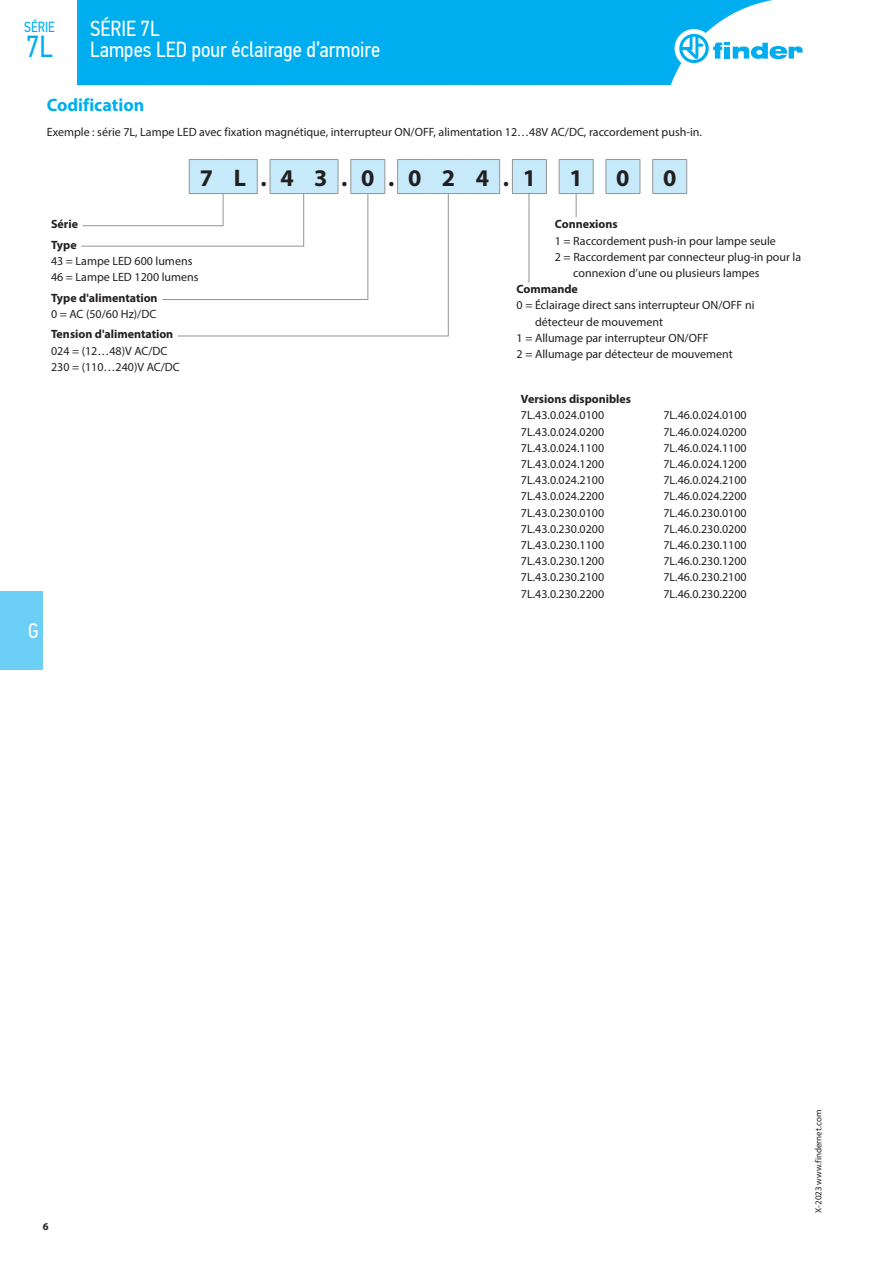
<style>
.page{position:relative;width:893px;height:1263px;background:#fff}
.page>*{position:absolute;margin:0;border:0;box-sizing:border-box;transform-origin:0 0}
.t1{font:30.3px "PF Din Text Cond Pro";color:#00aeef}
.Corpo_Bold{font:700 24px "Myriad Pro";color:#231f20}
.t2{font:21.75px/21px "PF Din Text Cond Pro";color:#fff}
.t3{font:21px "PF Din Text Cond Pro";color:#fff}
.Titolo_T2{font:700 18px "Myriad Pro";color:#00aeef}
.t4{font:14.55px "PF Din Text Cond Pro";color:#00aeef}
.Corpo{font:12px/16.2px "Myriad Pro";color:#231f20}
.Corpo_Bold-2{font:700 12px "Myriad Pro";color:#231f20}
.t5{font:700 10.5px "Myriad Pro";color:#231f20}
.t6{font:9px "Myriad Pro";color:#231f20}
</style>
<div class="page">
<hr style="left:189px;top:159px;width:34px;height:1px;background:#939598">
<hr style="left:223px;top:159px;width:35px;height:1px;background:#939598">
<hr style="left:270px;top:159px;width:34px;height:1px;background:#939598">
<hr style="left:304px;top:159px;width:34px;height:1px;background:#939598">
<hr style="left:350px;top:159px;width:35px;height:1px;background:#939598">
<hr style="left:397px;top:159px;width:35px;height:1px;background:#939598">
<hr style="left:432px;top:159px;width:34px;height:1px;background:#939598">
<hr style="left:466px;top:159px;width:34px;height:1px;background:#939598">
<hr style="left:512px;top:159px;width:35px;height:1px;background:#939598">
<hr style="left:559px;top:159px;width:35px;height:1px;background:#939598">
<hr style="left:606px;top:159px;width:34px;height:1px;background:#939598">
<hr style="left:652px;top:159px;width:35px;height:1px;background:#939598">
<svg style="left:81px;top:160px;width:606px;height:177px"></svg>
<div style="left:0;top:591px;width:43px;height:79px;background:#6bcff6"></div>
<div style="left:77px;top:0;width:696px;height:85px;background:#00aeef"></div>
<div style="left:675px;top:29px;width:38px;height:39px;background:#fff;border-radius:50%"></div>
<svg style="left:679px;top:34px;width:124px;height:29px"></svg>
<p class="t4" style="left:24px;top:19px;width:32px">SÉRIE</p>
<h1 class="t1" style="left:26px;top:28px;width:28px">7L</h1>
<h3 class="t2" style="left:90px;top:18px;width:292px">SÉRIE 7L<br>Lampes LED pour éclairage d’armoire</h3>
<p class="Titolo_T2" style="left:47px;top:93px;width:99px">Codification</p>
<p class="Corpo" style="left:47px;top:124px;width:657px">Exemple : série 7L, Lampe LED avec fixation magnétique, interrupteur ON/OFF, alimentation 12…48V AC/DC, raccordement push-in.</p>
<p class="Corpo_Bold" style="left:200px;top:162px;width:15px">7</p>
<p class="Corpo_Bold" style="left:234px;top:162px;width:14px">L</p>
<p class="Corpo_Bold" style="left:261px;top:162px;width:8px">.</p>
<p class="Corpo_Bold" style="left:281px;top:162px;width:15px">4</p>
<p class="Corpo_Bold" style="left:314px;top:162px;width:15px">3</p>
<p class="Corpo_Bold" style="left:341px;top:162px;width:8px">.</p>
<p class="Corpo_Bold" style="left:361px;top:162px;width:15px">0</p>
<p class="Corpo_Bold" style="left:388px;top:162px;width:8px">.</p>
<p class="Corpo_Bold" style="left:408px;top:162px;width:15px">0</p>
<p class="Corpo_Bold" style="left:442px;top:162px;width:15px">2</p>
<p class="Corpo_Bold" style="left:476px;top:162px;width:15px">4</p>
<p class="Corpo_Bold" style="left:503px;top:162px;width:8px">.</p>
<p class="Corpo_Bold" style="left:523px;top:162px;width:15px">1</p>
<p class="Corpo_Bold" style="left:569px;top:162px;width:15px">1</p>
<p class="Corpo_Bold" style="left:616px;top:162px;width:15px">0</p>
<p class="Corpo_Bold" style="left:663px;top:162px;width:15px">0</p>
<p class="Corpo_Bold-2" style="left:51px;top:217px;width:29px">Série</p>
<p class="Corpo_Bold-2" style="left:51px;top:237px;width:27px">Type</p>
<p class="Corpo" style="left:51px;top:253px;width:143px">43 = Lampe LED 600 lumens</p>
<p class="Corpo" style="left:51px;top:269px;width:149px">46 = Lampe LED 1200 lumens</p>
<p class="Corpo_Bold-2" style="left:51px;top:290px;width:108px">Type d'alimentation</p>
<p class="Corpo" style="left:51px;top:306px;width:107px">0 = AC (50/60 Hz)/DC</p>
<p class="Corpo_Bold-2" style="left:51px;top:326px;width:124px">Tension d'alimentation</p>
<p class="Corpo" style="left:51px;top:342px;width:118px">024 = (12…48)V AC/DC</p>
<p class="Corpo" style="left:51px;top:358px;width:130px">230 = (110…240)V AC/DC</p>
<h3 class="t3" style="left:28px;top:619px;width:12px">G</h3>
<p class="Corpo_Bold-2" style="left:555px;top:217px;width:64px">Connexions</p>
<p class="Corpo" style="left:555px;top:232px;width:222px">1 = Raccordement push-in pour lampe seule</p>
<p class="Corpo" style="left:573px;top:248px;width:229px;text-indent:-18px">2 = Raccordement par connecteur plug-in pour la connexion d’une ou plusieurs lampes</p>
<p class="Corpo_Bold-2" style="left:517px;top:281px;width:63px">Commande</p>
<p class="Corpo" style="left:535px;top:297px;width:221px;text-indent:-18px">0 = Éclairage direct sans interrupteur ON/OFF ni détecteur de mouvement</p>
<p class="Corpo" style="left:517px;top:329px;width:194px">1 = Allumage par interrupteur ON/OFF</p>
<p class="Corpo" style="left:517px;top:346px;width:218px">2 = Allumage par détecteur de mouvement</p>
<p class="Corpo_Bold-2" style="left:521px;top:391px;width:112px">Versions disponibles</p>
<p class="Corpo" style="left:521px;top:407px;width:85px">7L.43.0.024.0100</p>
<p class="Corpo" style="left:521px;top:423px;width:85px">7L.43.0.024.0200</p>
<p class="Corpo" style="left:521px;top:439px;width:85px">7L.43.0.024.1100</p>
<p class="Corpo" style="left:521px;top:456px;width:85px">7L.43.0.024.1200</p>
<p class="Corpo" style="left:521px;top:472px;width:85px">7L.43.0.024.2100</p>
<p class="Corpo" style="left:521px;top:488px;width:85px">7L.43.0.024.2200</p>
<p class="Corpo" style="left:521px;top:504px;width:85px">7L.43.0.230.0100</p>
<p class="Corpo" style="left:521px;top:520px;width:85px">7L.43.0.230.0200</p>
<p class="Corpo" style="left:521px;top:537px;width:85px">7L.43.0.230.1100</p>
<p class="Corpo" style="left:521px;top:553px;width:85px">7L.43.0.230.1200</p>
<p class="Corpo" style="left:521px;top:569px;width:85px">7L.43.0.230.2100</p>
<p class="Corpo" style="left:521px;top:585px;width:85px">7L.43.0.230.2200</p>
<p class="Corpo" style="left:663px;top:407px;width:85px">7L.46.0.024.0100</p>
<p class="Corpo" style="left:663px;top:423px;width:85px">7L.46.0.024.0200</p>
<p class="Corpo" style="left:663px;top:439px;width:85px">7L.46.0.024.1100</p>
<p class="Corpo" style="left:663px;top:456px;width:85px">7L.46.0.024.1200</p>
<p class="Corpo" style="left:663px;top:472px;width:85px">7L.46.0.024.2100</p>
<p class="Corpo" style="left:663px;top:488px;width:85px">7L.46.0.024.2200</p>
<p class="Corpo" style="left:663px;top:504px;width:85px">7L.46.0.230.0100</p>
<p class="Corpo" style="left:663px;top:520px;width:85px">7L.46.0.230.0200</p>
<p class="Corpo" style="left:663px;top:537px;width:85px">7L.46.0.230.1100</p>
<p class="Corpo" style="left:663px;top:553px;width:85px">7L.46.0.230.1200</p>
<p class="Corpo" style="left:663px;top:569px;width:85px">7L.46.0.230.2100</p>
<p class="Corpo" style="left:663px;top:585px;width:85px">7L.46.0.230.2200</p>
<p class="t5" style="left:43px;top:1219px;width:7px">6</p>
<p class="t6" style="left:813px;top:1213px;width:104px;rotate:-90deg">X-2023 www.findernet.com</p>
</div>
